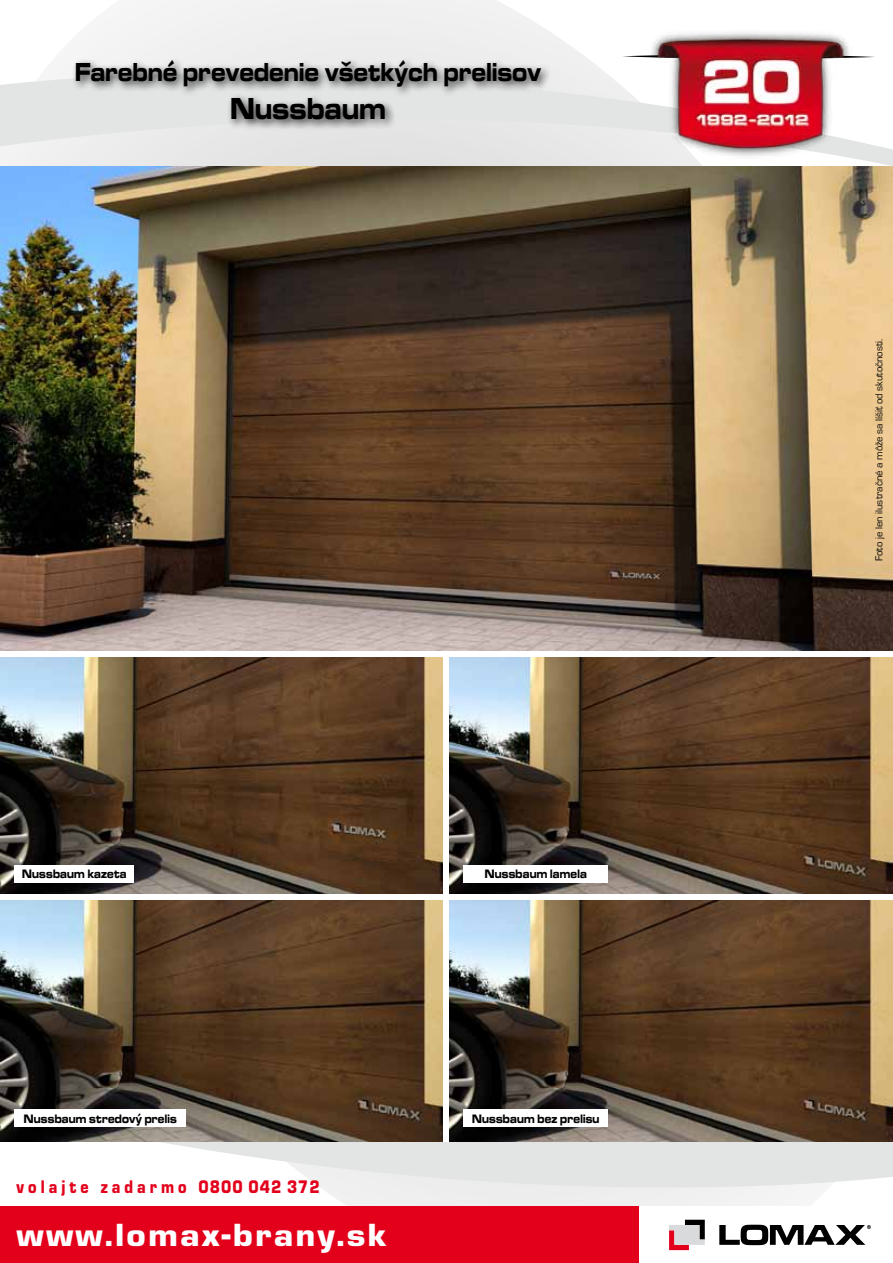
<style>
.page{position:relative;width:893px;height:1263px;background:#fff}
.page>*{position:absolute;margin:0;border:0;box-sizing:border-box;transform-origin:0 0}
.t1{font:900 33.3px "Eurostile TOT";letter-spacing:.06em;color:#fff;scale:1.1 1}
.t2{font:31.5px "Microgramma DEE Bold Exte";letter-spacing:.025em;color:#000;scale:.75 1}
.t3{font:27px "Microgramma DEE Bold Exte";letter-spacing:.025em;color:#000;scale:.75 1}
.t4{font:900 18.9px "Eurostile TOT";letter-spacing:.25em;color:#e2001a;scale:.85 1}
.t5{font:12.75px "Microgramma DEE Bold Exte";letter-spacing:.025em;color:#000;scale:.75 1}
.t6{font:10.5px "Eurostile TOT";color:#000}
</style>
<div class="page">
<svg style="left:161px;top:1142px;width:732px;height:64px;fill:#e3e4e4"></svg>
<svg style="left:0;top:22px;width:893px;height:145px;fill:#ededed"></svg>
<div style="left:0;top:1206px;width:639px;height:57px;background:#e2001a"></div>
<svg style="left:719px;top:1225px;width:152px;height:20px"></svg>
<svg style="left:669px;top:1220px;width:36px;height:30px"></svg>
<svg style="left:622px;top:55px;width:253px;height:4px"></svg>
<img style="left:638px;top:29px;width:235px;height:132px">
<img style="left:0;top:167px;width:893px;height:975px">
<div style="left:0;top:894px;width:893px;height:6px;background:#fff"></div>
<div style="left:0;top:651px;width:893px;height:6px;background:#fff"></div>
<div style="left:443px;top:653px;width:6px;height:489px;background:#fff"></div>
<div style="left:14px;top:865px;width:120px;height:18px;background:#fff"></div>
<div style="left:71px;top:56px;width:481px;height:75px;background:#000;opacity:.75"></div>
<div style="left:463px;top:1109px;width:145px;height:18px;background:#fff"></div>
<div style="left:463px;top:865px;width:145px;height:18px;background:#fff"></div>
<div style="left:14px;top:1109px;width:172px;height:18px;background:#fff"></div>
<h3 class="t3" style="left:75px;top:54px;width:623px">Farebné prevedenie všetkých prelisov</h3>
<h2 class="t2" style="left:230px;top:87px;width:209px">Nussbaum</h2>
<p class="t5" style="left:22px;top:865px;width:141px">Nussbaum kazeta</p>
<p class="t5" style="left:485px;top:865px;width:138px">Nussbaum lamela</p>
<p class="t5" style="left:24px;top:1110px;width:206px">Nussbaum stredový prelis</p>
<h3 class="t4" style="left:17px;top:1176px;width:358px">volajte zadarmo 0800 042 372</h3>
<h1 class="t1" style="left:17px;top:1216px;width:338px">www.lomax-brany.sk</h1>
<p class="t5" style="left:472px;top:1110px;width:171px">Nussbaum bez prelisu</p>
<p class="t6" style="left:873px;top:561px;width:224px;rotate:-90deg">Foto je len ilustračné a môže sa líšiť od skutočnosti.</p>
</div>
